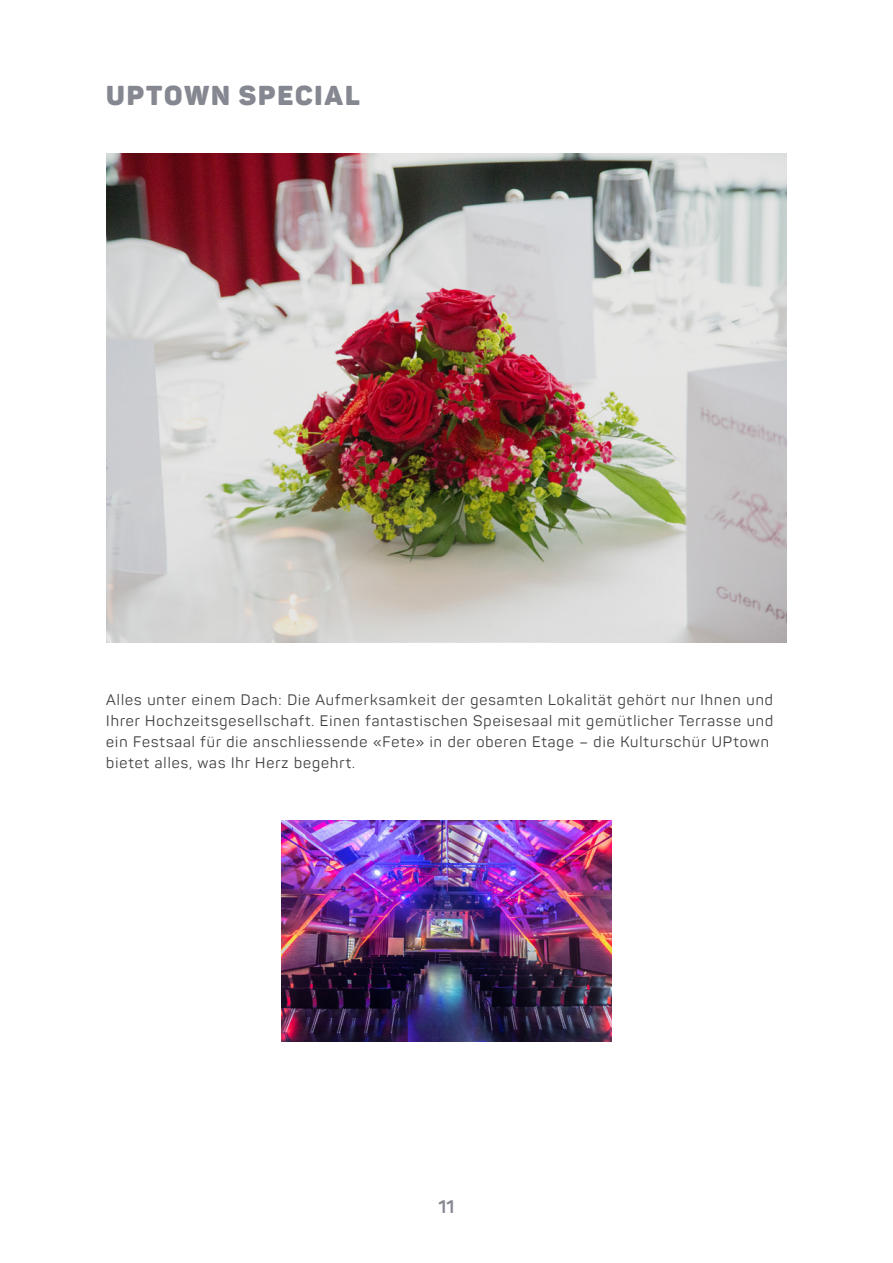
<style>
.page{position:relative;width:893px;height:1263px;background:#fff}
.page>*{position:absolute;margin:0;border:0;box-sizing:border-box;transform-origin:0 0}
.t1{font:27px "Panton Black Caps";letter-spacing:.07em;color:#858891}
.t2{font:700 18px "Panton";color:#858891}
.t3{font:15px/21.3px "Panton";letter-spacing:.07em;color:#3e3e3f}
</style>
<div class="page">
<img style="left:106px;top:153px;width:681px;height:489px">
<img style="left:282px;top:821px;width:329px;height:221px">
<h1 class="t1" style="left:106px;top:78px;width:255px">UPTOWN SPECIAL</h1>
<p class="t3" style="left:106px;top:689px;width:668px">Alles unter einem Dach: Die Aufmerksamkeit der gesamten Lokalität gehört nur Ihnen und Ihrer Hochzeitsgesellschaft. Einen fantastischen Speisesaal mit gemütlicher Terrasse und ein Festsaal für die anschliessende «Fete» in der oberen Etage – die Kulturschür UPtown bietet alles, was Ihr Herz begehrt.</p>
<p class="t2" style="left:439px;top:1195px;width:17px">11</p>
</div>
